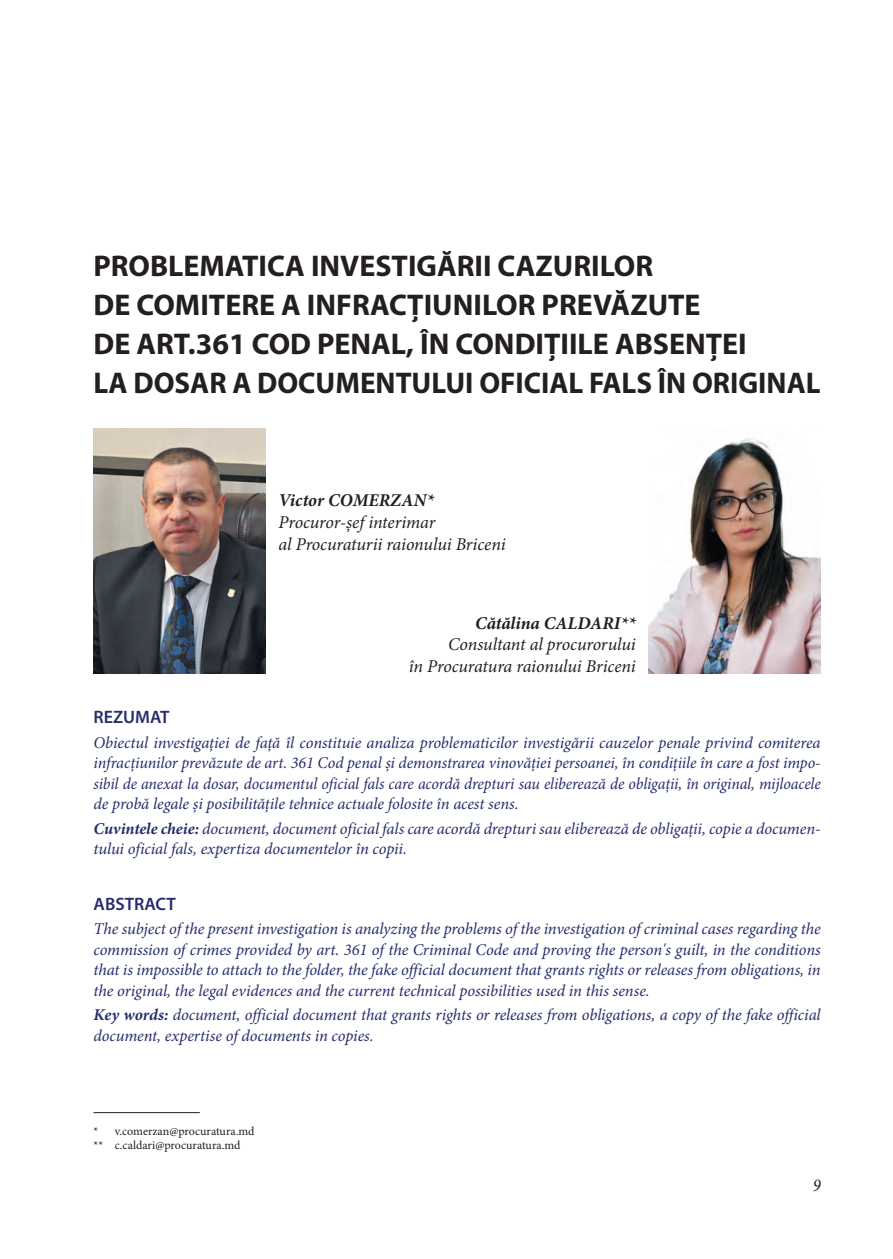
<style>
.page{position:relative;width:893px;height:1259px;background:#fff}
.page>*{position:absolute;margin:0;border:0;box-sizing:border-box;transform-origin:0 0}
.t1{font:700 30px/39px "Myriad Pro";color:#231f20}
.t2{font:italic 18px/21.6px "Minion Pro";letter-spacing:-.01em;color:#231f20}
.t3{font:italic 700 18px "Minion Pro";color:#231f20}
.t4{font:600 18px "Myriad Pro";color:#262c6c}
.t5{font:italic condensed 18px "Minion Pro";color:#231f20}
.t6{font:italic 16.5px/20.4px "Minion Pro";letter-spacing:-.005em;color:#262c6c;text-align:justify}
.t7{font:12px/14.4px "Minion Pro";color:#231f20}
.s1{font-weight:700}
</style>
<div class="page">
<hr style="left:94px;top:1112px;width:106px;height:1px;background:#231f20">
<img style="left:94px;top:428px;width:172px;height:246px">
<img style="left:648px;top:438px;width:173px;height:236px">
<h1 class="t1" style="left:94px;top:245px;width:729px">PROBLEMATICA INVESTIGĂRII CAZURILOR<br>DE COMITERE A INFRACȚIUNILOR PREVĂZUTE<br>DE ART.361 COD PENAL, ÎN CONDIȚIILE ABSENȚEI<br>LA DOSAR A DOCUMENTULUI OFICIAL FALS ÎN ORIGINAL</h1>
<p class="t3" style="left:279px;top:488px;width:157px">Victor COMERZAN*</p>
<p class="t2" style="left:279px;top:511px;width:229px">Procuror-șef interimar<br>al Procuraturii raionului Briceni</p>
<p class="t3" style="left:475px;top:610px;width:162px">Cătălina CALDARI**</p>
<p class="t2" style="left:409px;top:634px;width:228px;text-align:right">Consultant al procurorului<br>în Procuratura raionului Briceni</p>
<p class="t4" style="left:94px;top:705px;width:77px">REZUMAT</p>
<p class="t6" style="left:94px;top:732px;width:729px">Obiectul investigației de față îl constituie analiza problematicilor investigării cauzelor penale privind comiterea infracțiunilor prevăzute de art. 361 Cod penal și demonstrarea vinovăției persoanei, în condițiile în care a fost impo&shy;sibil de anexat la dosar, documentul oficial fals care acordă drepturi sau eliberează de obligații, în original, mijloacele de probă legale și posibilitățile tehnice actuale folosite în acest sens.</p>
<p class="t6" style="left:94px;top:818px;width:729px"><span class="s1">Cuvintele cheie:</span> document, document oficial fals care acordă drepturi sau eliberează de obligații, copie a documen&shy;tului oficial fals, expertiza documentelor în copii.</p>
<p class="t4" style="left:94px;top:892px;width:84px">ABSTRACT</p>
<p class="t6" style="left:94px;top:919px;width:729px">The subject of the present investigation is analyzing the problems of the investigation of criminal cases regarding the commission of crimes provided by art. 361 of the Criminal Code and proving the person's guilt, in the conditions that is impossible to attach to the folder, the fake official document that grants rights or releases from obligations, in the original, the legal evidences and the current technical possibilities used in this sense.</p>
<p class="t6" style="left:94px;top:1004px;width:729px"><span class="s1">Key words:</span> document, official document that grants rights or releases from obligations, a copy of the fake official document, expertise of documents in copies.</p>
<p class="t7" style="left:94px;top:1123px;width:163px">* v.comerzan@procuratura.md ** c.caldari@procuratura.md</p>
<p class="t5" style="left:813px;top:1174px;width:9px">9</p>
</div>
